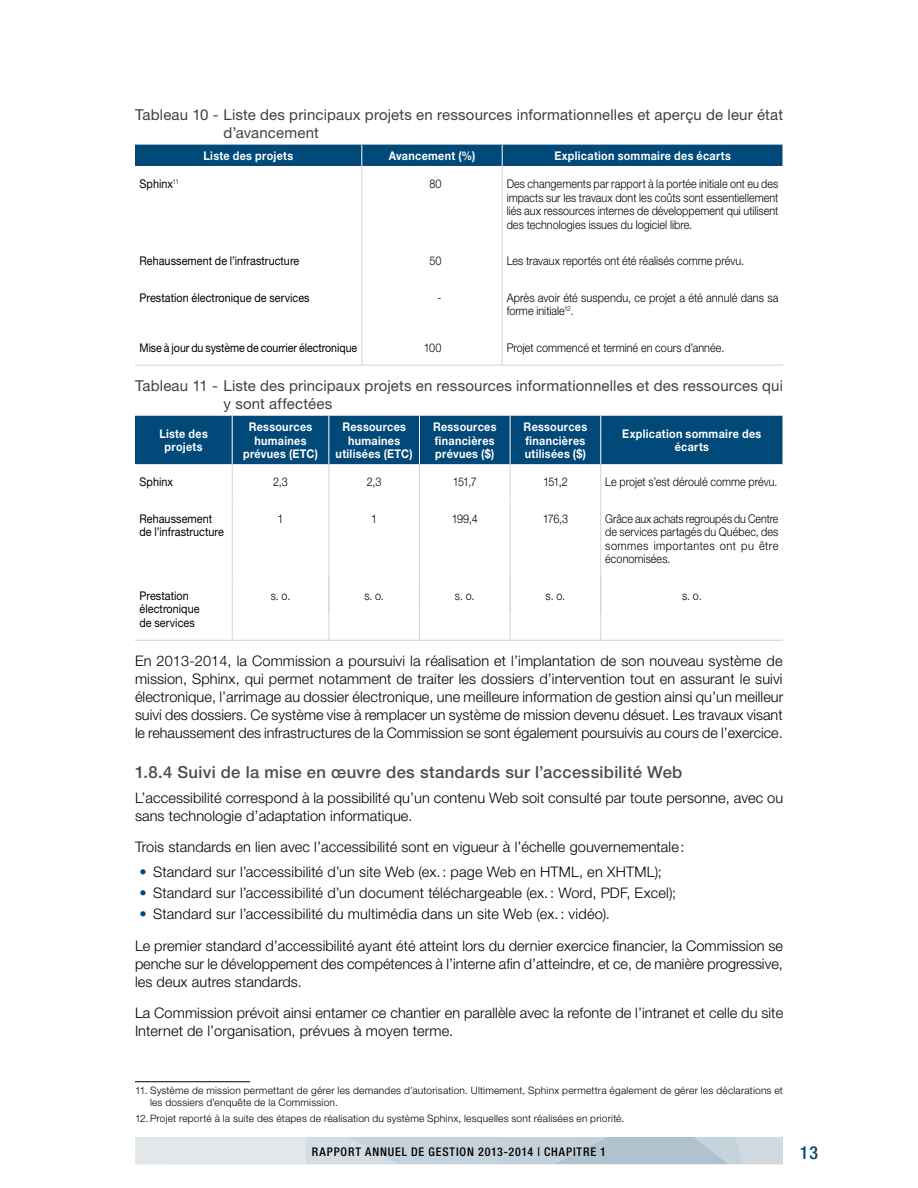
<style>
.page{position:relative;width:918px;height:1188px;background:#fff}
.page>*{position:absolute;margin:0;border:0;box-sizing:border-box;transform-origin:0 0}
.t1{font:500 condensed 18px "Helvetica Neue";color:#004978}
.t2{font:500 16.65px "Helvetica Neue";letter-spacing:.02em;color:#4d4d4f}
.t3{font:15px/18px "Helvetica Neue";letter-spacing:.01em;color:#414042}
.t4{font:300 14.55px/18px "Helvetica Neue";letter-spacing:.005em;color:#000;text-align:justify}
.t5{font:300 12px/13.5px "Helvetica Neue";letter-spacing:.005em;color:#000;text-align:justify;scale:.9 1}
.t6{font:700 12px/13.5px "Helvetica Neue";letter-spacing:.03em;color:#fff;text-align:center;scale:.9 1}
.t7{font:12px/13.5px "Helvetica Neue";color:#000;scale:.9 1}
.t8{font:300 12px/13.5px "Helvetica Neue";letter-spacing:.005em;color:#000;text-align:justify;scale:.89 1}
.t9{font:300 12px/13.5px "Helvetica Neue";letter-spacing:.005em;color:#000;scale:.91 1}
.t10{font:500 condensed 12px "Helvetica Neue";letter-spacing:.07em;color:#000}
.t11{font:12px "Helvetica Neue";color:#000;scale:.89 1}
.t12{font:300 10.2px/12.8px "Helvetica Neue";letter-spacing:.02em;color:#000}
.s1{font-weight:400;font-stretch:condensed;color:#004978}
</style>
<div class="page">
<svg style="left:135px;top:1137px;width:648px;height:27px;background:#cad6dd"></svg>
<hr style="left:361px;top:166px;width:1px;height:76px;background:#d1d3d4">
<hr style="left:361px;top:242px;width:1px;height:37px;background:#d1d3d4">
<hr style="left:361px;top:279px;width:1px;height:50px;background:#d1d3d4">
<hr style="left:361px;top:329px;width:1px;height:36px;background:#d1d3d4">
<div style="left:135px;top:145px;width:648px;height:21px;background:#004978"></div>
<hr style="left:502px;top:166px;width:1px;height:76px;background:#d1d3d4">
<hr style="left:502px;top:242px;width:1px;height:37px;background:#d1d3d4">
<hr style="left:502px;top:279px;width:1px;height:50px;background:#d1d3d4">
<hr style="left:502px;top:329px;width:1px;height:36px;background:#d1d3d4">
<hr style="left:135px;top:365px;width:227px;height:1px;background:#d1d3d4">
<hr style="left:362px;top:365px;width:140px;height:1px;background:#d1d3d4">
<hr style="left:502px;top:365px;width:281px;height:1px;background:#d1d3d4">
<div style="left:135px;top:416px;width:648px;height:48px;background:#004978"></div>
<hr style="left:232px;top:416px;width:1px;height:48px;background:#fff">
<hr style="left:328px;top:416px;width:1px;height:48px;background:#fff">
<hr style="left:419px;top:416px;width:1px;height:48px;background:#fff">
<hr style="left:510px;top:416px;width:1px;height:48px;background:#fff">
<hr style="left:600px;top:416px;width:1px;height:48px;background:#fff">
<hr style="left:232px;top:464px;width:1px;height:36px;background:#d1d3d4">
<hr style="left:328px;top:464px;width:1px;height:36px;background:#d1d3d4">
<hr style="left:419px;top:464px;width:1px;height:36px;background:#d1d3d4">
<hr style="left:510px;top:464px;width:1px;height:36px;background:#d1d3d4">
<hr style="left:600px;top:464px;width:1px;height:36px;background:#d1d3d4">
<hr style="left:232px;top:500px;width:1px;height:77px;background:#d1d3d4">
<hr style="left:328px;top:500px;width:1px;height:77px;background:#d1d3d4">
<hr style="left:419px;top:500px;width:1px;height:77px;background:#d1d3d4">
<hr style="left:510px;top:500px;width:1px;height:77px;background:#d1d3d4">
<hr style="left:600px;top:500px;width:1px;height:77px;background:#d1d3d4">
<hr style="left:232px;top:577px;width:1px;height:63px;background:#d1d3d4">
<hr style="left:328px;top:577px;width:1px;height:63px;background:#d1d3d4">
<hr style="left:419px;top:577px;width:1px;height:63px;background:#d1d3d4">
<hr style="left:510px;top:577px;width:1px;height:63px;background:#d1d3d4">
<hr style="left:600px;top:577px;width:1px;height:63px;background:#d1d3d4">
<hr style="left:135px;top:640px;width:97px;height:1px;background:#d1d3d4">
<hr style="left:232px;top:640px;width:97px;height:1px;background:#d1d3d4">
<hr style="left:329px;top:640px;width:90px;height:1px;background:#d1d3d4">
<hr style="left:419px;top:640px;width:91px;height:1px;background:#d1d3d4">
<hr style="left:510px;top:640px;width:91px;height:1px;background:#d1d3d4">
<hr style="left:601px;top:640px;width:182px;height:1px;background:#d1d3d4">
<hr style="left:135px;top:1081px;width:115px;height:1px;background:#000">
<p class="t3" style="left:135px;top:105px;width:650px">Tableau 10 - Liste des principaux projets en ressources informationnelles et aperçu de leur état</p>
<p class="t3" style="left:224px;top:123px;width:97px">d’avancement</p>
<p class="t6" style="left:204px;top:149px;width:101px">Liste des projets</p>
<p class="t6" style="left:389px;top:149px;width:98px">Avancement (%)</p>
<p class="t6" style="left:554px;top:149px;width:198px">Explication sommaire des écarts</p>
<p class="t7" style="left:140px;top:177px;width:45px">Sphinx<sup>11</sup></p>
<p class="t5" style="left:429px;top:177px;width:15px">80</p>
<p class="t5" style="left:507px;top:177px;width:304px">Des changements par rapport à la portée initiale ont eu des impacts sur les travaux dont les coûts sont essentiellement liés aux ressources internes de développement qui utilisent des technologies issues du logiciel libre.</p>
<p class="t7" style="left:139px;top:254px;width:179px">Rehaussement de l’infrastructure</p>
<p class="t5" style="left:429px;top:254px;width:15px">50</p>
<p class="t5" style="left:507px;top:254px;width:265px">Les travaux reportés ont été réalisés comme prévu.</p>
<p class="t7" style="left:139px;top:290px;width:191px">Prestation électronique de services</p>
<p class="t5" style="left:437px;top:290px;width:6px">-</p>
<p class="t9" style="left:507px;top:290px;width:300px">Après avoir été suspendu, ce projet a été annulé dans sa forme initiale<sup>12</sup>.</p>
<p class="t11" style="left:140px;top:340px;width:246px">Mise à jour du système de courrier électronique</p>
<p class="t5" style="left:424px;top:340px;width:21px">100</p>
<p class="t5" style="left:507px;top:340px;width:243px">Projet commencé et terminé en cours d’année.</p>
<p class="t3" style="left:224px;top:376px;width:561px;text-indent:-88px">Tableau 11 - Liste des principaux projets en ressources informationnelles et des ressources qui y sont affectées</p>
<p class="t6" style="left:159px;top:427px;width:55px">Liste des projets</p>
<p class="t6" style="left:243px;top:420px;width:85px">Ressources humaines prévues (ETC)</p>
<p class="t6" style="left:336px;top:420px;width:87px">Ressources humaines utilisées (ETC)</p>
<p class="t6" style="left:433px;top:420px;width:72px;text-align:left">Ressources financières prévues ($)</p>
<p class="t6" style="left:524px;top:420px;width:72px;text-align:left">Ressources financières utilisées ($)</p>
<p class="t6" style="left:622px;top:427px;width:156px">Explication sommaire des écarts</p>
<p class="t7" style="left:139px;top:475px;width:39px">Sphinx</p>
<p class="t5" style="left:273px;top:475px;width:18px">2,3</p>
<p class="t5" style="left:367px;top:475px;width:18px">2,3</p>
<p class="t5" style="left:453px;top:475px;width:28px">151,7</p>
<p class="t5" style="left:543px;top:475px;width:29px">151,2</p>
<p class="t5" style="left:605px;top:475px;width:193px">Le projet s’est déroulé comme prévu.</p>
<p class="t7" style="left:140px;top:512px;width:95px">Rehaussement de l’infrastructure</p>
<p class="t5" style="left:278px;top:512px;width:8px">1</p>
<p class="t5" style="left:371px;top:512px;width:8px">1</p>
<p class="t5" style="left:452px;top:512px;width:30px">199,4</p>
<p class="t5" style="left:543px;top:512px;width:30px">176,3</p>
<p class="t8" style="left:605px;top:512px;width:196px">Grâce aux achats regroupés du Centre de services partagés du Québec, des sommes importantes ont pu être économisées.</p>
<p class="t7" style="left:140px;top:589px;width:68px">Prestation électronique de services</p>
<p class="t4" style="left:135px;top:652px;width:650px">En 2013-2014, la Commission a poursuivi la réalisation et l’implantation de son nouveau système de mission, Sphinx, qui permet notamment de traiter les dossiers d’intervention tout en assurant le suivi électronique, l’arrimage au dossier électronique, une meilleure information de gestion ainsi qu’un meilleur suivi des dossiers. Ce système vise à remplacer un système de mission devenu désuet. Les travaux visant le rehaussement des infrastructures de la Commission se sont également poursuivis au cours de l’exercice.</p>
<h4 class="t2" style="left:135px;top:762px;width:549px">1.8.4 Suivi de la mise en œuvre des standards sur l’accessibilité Web</h4>
<p class="t4" style="left:135px;top:788px;width:650px">L’accessibilité correspond à la possibilité qu’un contenu Web soit consulté par toute personne, avec ou sans technologie d’adaptation informatique.</p>
<p class="t4" style="left:135px;top:838px;width:551px">Trois standards en lien avec l’accessibilité sont en vigueur à l’échelle gouvernementale:</p>
<p class="t4" style="left:140px;top:862px;width:524px"><span class="s1">•</span> Standard sur l’accessibilité d’un site Web (ex.: page Web en HTML, en XHTML);</p>
<p class="t4" style="left:140px;top:884px;width:538px"><span class="s1">•</span> Standard sur l’accessibilité d’un document téléchargeable (ex.: Word, PDF, Excel);</p>
<p class="t4" style="left:140px;top:905px;width:472px"><span class="s1">•</span> Standard sur l’accessibilité du multimédia dans un site Web (ex.: vidéo).</p>
<p class="t4" style="left:135px;top:936px;width:650px">Le premier standard d’accessibilité ayant été atteint lors du dernier exercice financier, la Commission se penche sur le développement des compétences à l’interne afin d’atteindre, et ce, de manière progressive, les deux autres standards.</p>
<p class="t4" style="left:135px;top:1004px;width:650px">La Commission prévoit ainsi entamer ce chantier en parallèle avec la refonte de l’intranet et celle du site<br>Internet de l’organisation, prévues à moyen terme.</p>
<p class="t5" style="left:271px;top:588px;width:23px">s. o.</p>
<p class="t5" style="left:364px;top:588px;width:23px">s. o.</p>
<p class="t5" style="left:455px;top:588px;width:23px">s. o.</p>
<p class="t5" style="left:546px;top:588px;width:23px">s. o.</p>
<p class="t5" style="left:682px;top:588px;width:23px">s. o.</p>
<p class="t12" style="left:150px;top:1084px;width:634px;text-indent:-15px">11. Système de mission permettant de gérer les demandes d’autorisation. Ultimement, Sphinx permettra également de gérer les déclarations et les dossiers d’enquête de la Commission.</p>
<p class="t12" style="left:135px;top:1112px;width:491px">12.Projet reporté à la suite des étapes de réalisation du système Sphinx, lesquelles sont réalisées en priorité.</p>
<p class="t10" style="left:312px;top:1145px;width:255px">RAPPORT ANNUEL DE GESTION 2013-2014 | CHAPITRE</p>
<p class="t10" style="left:600px;top:1145px;width:7px">1</p>
<p class="t1" style="left:800px;top:1141px;width:20px">13</p>
</div>
